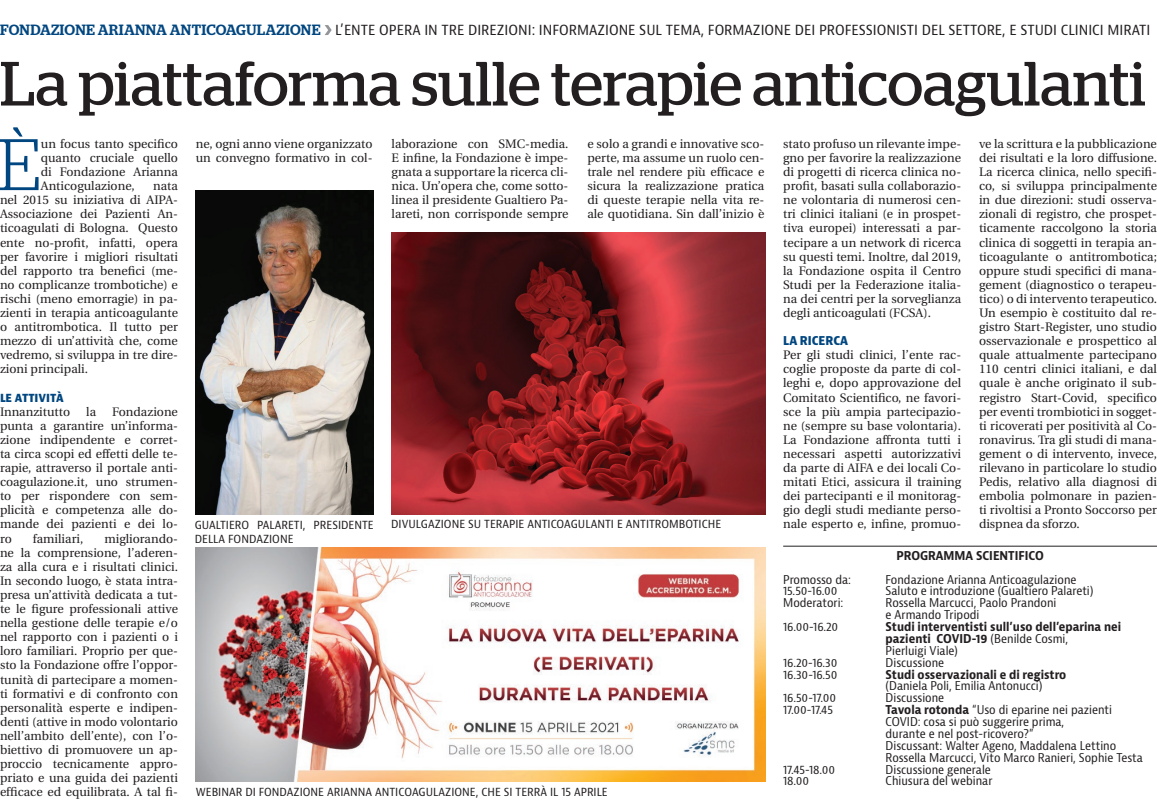
<style>
.page{position:relative;width:1157px;height:801px;background:#fff}
.page>*{position:absolute;margin:0;border:0;box-sizing:border-box;transform-origin:0 0}
.t1{font:300 72.75px "Stag";color:#004680}
.t2{font:62.25px "Stag";color:#231f20}
.t3{font:condensed 14.85px "Bernina Sans";color:#231f20}
.t4{font:12.3px/14.1px "Utopia";color:#231f20;text-align:justify}
.t5{font:condensed 11.85px/11.9px "Bernina Sans";color:#231f20}
.t6{font:700 condensed 11.85px/11.9px "Bernina Sans";color:#231f20}
.t7{font:800 condensed 11.85px "Bernina Sans";color:#004680}
.s1{font-family:"Stag";font-weight:500;font-stretch:normal;color:#004680}
.s2{font-weight:400}
.s3{font-weight:700}
</style>
<div class="page">
<svg style="left:325px;top:25px;width:7px;height:10px"></svg>
<img style="left:196px;top:190px;width:178px;height:324px">
<img style="left:391px;top:232px;width:374px;height:282px">
<img style="left:196px;top:548px;width:569px;height:234px">
<hr style="left:783px;top:546px;width:374px;height:1px;background:#231f20">
<p class="t3" style="left:0;top:20px;width:1151px"><span class="s1">FONDAZIONE ARIANNA ANTICOAGULAZIONE</span> L’ENTE OPERA IN TRE DIREZIONI: INFORMAZIONE SUL TEMA, FORMAZIONE DEI PROFESSIONISTI DEL SETTORE, E STUDI CLINICI MIRATI</p>
<h2 class="t2" style="left:0;top:48px;width:1147px">La piattaforma sulle terapie anticoagulanti</h2>
<h1 class="t1" style="left:-2px;top:123px;width:44px">È</h1>
<p class="t4" style="left:41px;top:137px;width:139px">un focus tanto specifico quanto cruciale quello di Fondazione Arianna Anticogulazione,</p>
<p class="t4" style="left:0;top:179px;width:179px;text-indent:153px">nata nel 2015 su iniziativa di AIPA-Associazione dei Pazienti An&shy;ticoagulati di Bologna. Questo ente no-profit, infatti, opera per favorire i migliori risultati del rapporto tra benefici (me&shy;no complicanze trombotiche) e rischi (meno emorragie) in pa&shy;zienti in terapia anticoagulante o antitrombotica. Il tutto per mezzo di un’attività che, come vedremo, si sviluppa in tre dire&shy;zioni principali.</p>
<p class="t7" style="left:0;top:390px;width:65px">LE ATTIVITÀ</p>
<p class="t4" style="left:0;top:405px;width:72px">Innanzitutto</p>
<p class="t4" style="left:86px;top:405px;width:11px">la</p>
<p class="t4" style="left:0;top:405px;width:179px;text-indent:112px">Fondazione punta a garantire un’informa&shy;zione indipendente e corret&shy;ta circa scopi ed effetti delle te&shy;rapie, attraverso il portale anti&shy;coagulazione.it, uno strumen&shy;to per rispondere con sem&shy;plicità e competenza alle do&shy;mande dei pazienti e dei lo&shy;ro</p>
<p class="t4" style="left:0;top:531px;width:179px;text-indent:104px">migliorando&shy;ne la comprensione, l’aderen&shy;za alla cura e i risultati clinici.<br>In secondo luogo, è stata intra&shy;presa un’attività dedicata a tut&shy;te le figure professionali attive nella gestione delle terapie e/o nel rapporto con i pazienti o i loro familiari. Proprio per que&shy;sto la Fondazione offre l’oppor&shy;tunità di partecipare a momen&shy;ti formativi e di confronto con personalità esperte e indipen&shy;denti (attive in modo volontario nell’ambito dell’ente), con l’o&shy;biettivo di promuovere un ap&shy;proccio tecnicamente appro&shy;priato e una guida dei pazienti efficace ed equilibrata. A tal fi-</p>
<p class="t4" style="left:33px;top:531px;width:52px">familiari,</p>
<p class="t4" style="left:196px;top:137px;width:178px">ne, ogni anno viene organizzato un convegno formativo in col-</p>
<p class="t4" style="left:391px;top:137px;width:178px">laborazione con SMC-media.<br>E infine, la Fondazione è impe&shy;gnata a supportare la ricerca cli&shy;nica. Un’opera che, come sotto&shy;linea il presidente Gualtiero Pa&shy;lareti, non corrisponde sempre</p>
<p class="t4" style="left:587px;top:137px;width:178px">e solo a grandi e innovative sco&shy;perte, ma assume un ruolo cen&shy;trale nel rendere più efficace e sicura la realizzazione pratica di queste terapie nella vita re&shy;ale quotidiana. Sin dall’inizio è</p>
<p class="t4" style="left:783px;top:137px;width:179px">stato profuso un rilevante impe&shy;gno per favorire la realizzazione di progetti di ricerca clinica no&shy;profit, basati sulla collaborazio&shy;ne volontaria di numerosi cen&shy;tri clinici italiani (e in prospet&shy;tiva europei) interessati a par&shy;tecipare a un network di ricerca su questi temi. Inoltre, dal 2019, la Fondazione ospita il Centro Studi per la Federazione italia&shy;na dei centri per la sorveglianza degli anticoagulati (FCSA).</p>
<p class="t7" style="left:783px;top:333px;width:66px">LA RICERCA</p>
<p class="t4" style="left:783px;top:348px;width:179px">Per gli studi clinici, l’ente rac&shy;coglie proposte da parte di col&shy;leghi e, dopo approvazione del Comitato Scientifico, ne favori&shy;sce la più ampia partecipazio&shy;ne (sempre su base volontaria).<br>La Fondazione affronta tutti i necessari aspetti autorizzativi da parte di AIFA e dei locali Co&shy;mitati Etici, assicura il training dei partecipanti e il monitorag&shy;gio degli studi mediante perso&shy;nale esperto e, infine, promuo-</p>
<p class="t5" style="left:391px;top:518px;width:331px">DIVULGAZIONE SU TERAPIE ANTICOAGULANTI E ANTITROMBOTICHE</p>
<p class="t5" style="left:195px;top:517px;width:180px;line-height:14.2px">GUALTIERO PALARETI, PRESIDENTE<br>DELLA FONDAZIONE</p>
<p class="t4" style="left:979px;top:137px;width:179px">ve la scrittura e la pubblicazione dei risultati e la loro diffusione.<br>La ricerca clinica, nello specifi&shy;co, si sviluppa principalmente in due direzioni: studi osserva&shy;zionali di registro, che prospet&shy;ticamente raccolgono la storia clinica di soggetti in terapia an&shy;ticoagulante o antitrombotica; oppure studi specifici di mana&shy;gement (diagnostico o terapeu&shy;tico) o di intervento terapeutico.<br>Un esempio è costituito dal re&shy;gistro Start-Register, uno studio osservazionale e prospettico al quale attualmente partecipano 110 centri clinici italiani, e dal quale è anche originato il sub&shy;registro Start-Covid, specifico per eventi trombiotici in sogget&shy;ti ricoverati per positività al Co&shy;ronavirus. Tra gli studi di mana&shy;gement o di intervento, invece, rilevano in particolare lo studio Pedis, relativo alla diagnosi di embolia polmonare in pazien&shy;ti rivoltisi a Pronto Soccorso per dispnea da sforzo.</p>
<p class="t5" style="left:196px;top:786px;width:413px">WEBINAR DI FONDAZIONE ARIANNA ANTICOAGULAZIONE, CHE SI TERRÀ IL 15 APRILE</p>
<p class="t6" style="left:896px;top:550px;width:149px">PROGRAMMA SCIENTIFICO</p>
<p class="t5" style="left:783px;top:574px;width:69px">Promosso da:</p>
<p class="t5" style="left:885px;top:574px;width:192px">Fondazione Arianna Anticoagulazione</p>
<p class="t5" style="left:783px;top:585px;width:56px">15.50-16.00</p>
<p class="t5" style="left:885px;top:585px;width:209px">Saluto e introduzione (Gualtiero Palareti)</p>
<p class="t5" style="left:783px;top:597px;width:62px">Moderatori:</p>
<p class="t5" style="left:885px;top:597px;width:172px">Rossella Marcucci, Paolo Prandoni e Armando Tripodi</p>
<p class="t5" style="left:783px;top:621px;width:57px">16.00-16.20</p>
<p class="t6" style="left:885px;top:621px;width:237px">Studi interventisti sull’uso dell’eparina nei pazienti COVID-19 <span class="s2">(Benilde Cosmi,<br>Pierluigi Viale)</span></p>
<p class="t5" style="left:783px;top:657px;width:56px">16.20-16.30</p>
<p class="t5" style="left:885px;top:657px;width:60px">Discussione</p>
<p class="t5" style="left:783px;top:669px;width:56px">16.30-16.50</p>
<p class="t6" style="left:885px;top:668px;width:182px">Studi osservazionali e di registro</p>
<p class="t5" style="left:885px;top:680px;width:158px">(Daniela Poli, Emilia Antonucci)</p>
<p class="t5" style="left:783px;top:692px;width:54px">16.50-17.00</p>
<p class="t5" style="left:885px;top:692px;width:60px">Discussione</p>
<p class="t5" style="left:783px;top:704px;width:51px">17.00-17.45</p>
<p class="t5" style="left:885px;top:704px;width:259px"><span class="s3">Tavola rotonda</span> “Uso di eparine nei pazienti COVID: cosa si può suggerire prima,<br>durante e nel post-ricovero?”<br>Discussant: Walter Ageno, Maddalena Lettino Rossella Marcucci, Vito Marco Ranieri, Sophie Testa</p>
<p class="t5" style="left:783px;top:763px;width:54px">17.45-18.00</p>
<p class="t5" style="left:885px;top:763px;width:107px">Discussione generale</p>
<p class="t5" style="left:783px;top:775px;width:28px">18.00</p>
<p class="t5" style="left:885px;top:775px;width:108px">Chiusura del webinar</p>
</div>
